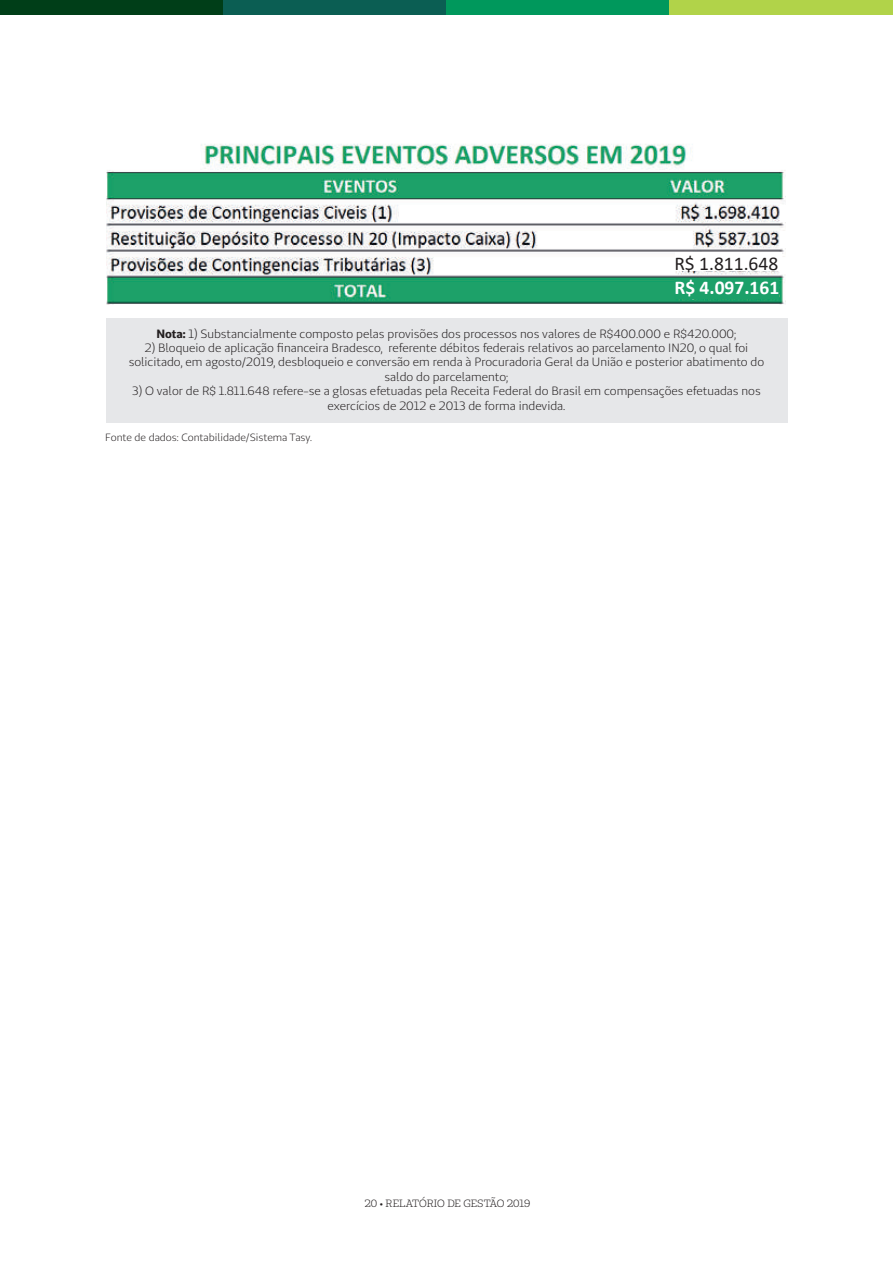
<style>
.page{position:relative;width:893px;height:1263px;background:#fff}
.page>*{position:absolute;margin:0;border:0;box-sizing:border-box;transform-origin:0 0}
.t1{font:19.5px "Calibri";color:#231f20}
.t2{font:700 19.5px "Calibri";color:#fff}
.t3{font:12px/14.4px "Unimed Sans";color:#231f20;text-align:center}
.t4{font:10.5px "Unimed Sans";color:#231f20}
.t5{font:10.5px "Unimed Slab";letter-spacing:-.01em;color:#231f20}
.s1{font-weight:700}
</style>
<div class="page">
<div style="left:106px;top:319px;width:681px;height:104px;background:#e6e7e9"></div>
<img style="left:106px;top:143px;width:680px;height:162px">
<div style="left:675px;top:252px;width:106px;height:19px;background:#fff"></div>
<div style="left:674px;top:278px;width:105px;height:21px;background:#1ba069"></div>
<div style="left:0;top:0;width:223px;height:14px;background:#003e18"></div>
<div style="left:223px;top:0;width:223px;height:14px;background:#0b5e53"></div>
<div style="left:446px;top:0;width:224px;height:14px;background:#00985c"></div>
<div style="left:670px;top:0;width:223px;height:14px;background:#b1d349"></div>
<h1 class="t1" style="left:674px;top:249px;width:105px">R$ 1.811.648</h1>
<h1 class="t2" style="left:674px;top:274px;width:106px">R$ 4.097.161</h1>
<p class="t3" style="left:157px;top:326px;width:581px"><span class="s1">Nota:</span> 1) Substancialmente composto pelas provisões dos processos nos valores de R$400.000 e R$420.000;</p>
<p class="t3" style="left:129px;top:340px;width:637px">2) Bloqueio de aplicação financeira Bradesco, referente débitos federais relativos ao parcelamento IN20, o qual foi solicitado, em agosto/2019, desbloqueio e conversão em renda à Procuradoria Geral da União e posterior abatimento do saldo do parcelamento;</p>
<p class="t3" style="left:132px;top:384px;width:630px">3) O valor de R$ 1.811.648 refere-se a glosas efetuadas pela Receita Federal do Brasil em compensações efetuadas nos exercícios de 2012 e 2013 de forma indevida.</p>
<p class="t4" style="left:105px;top:431px;width:208px">Fonte de dados: Contabilidade/Sistema Tasy.</p>
<p class="t5" style="left:365px;top:1197px;width:167px">20 • RELATÓRIO DE GESTÃO 2019</p>
</div>
